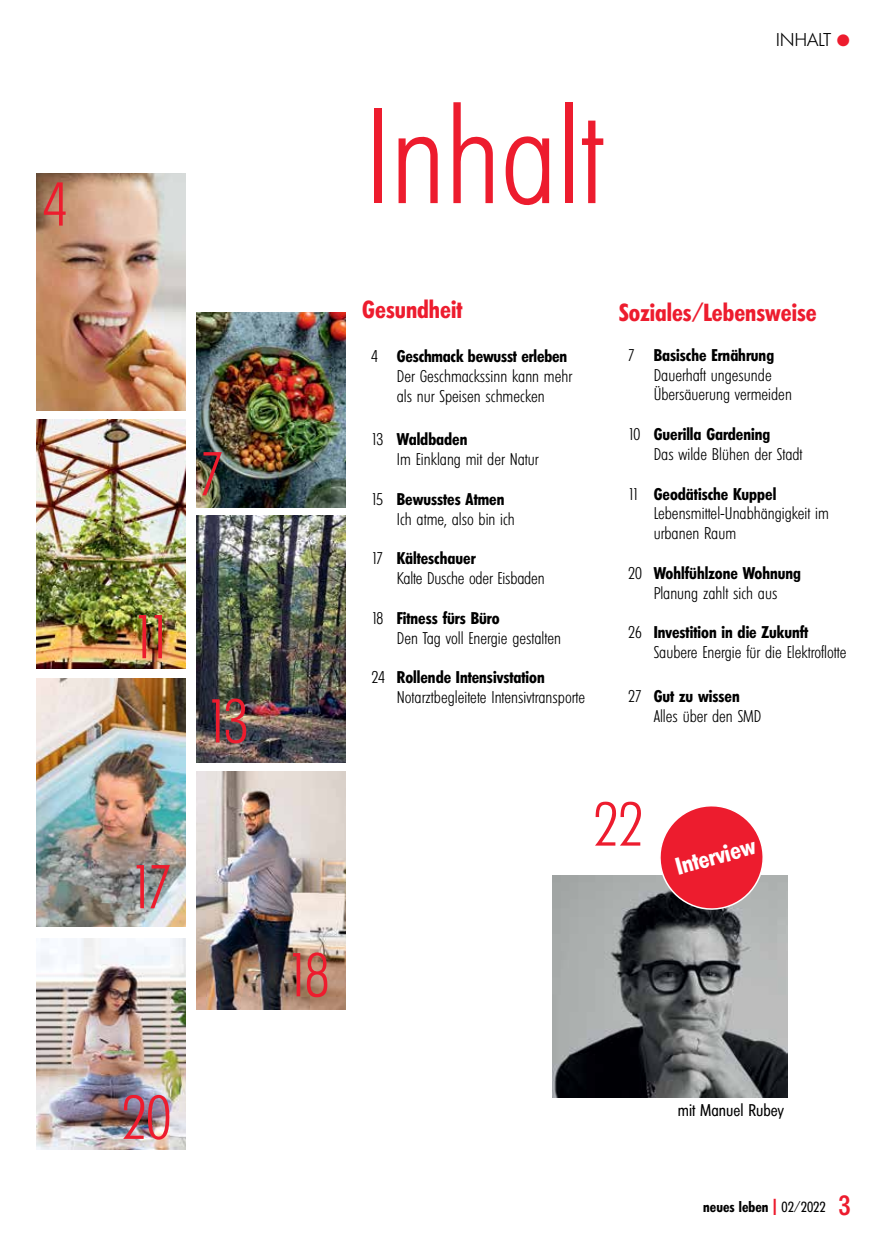
<style>
.page{position:relative;width:893px;height:1255px;background:#fff}
.page>*{position:absolute;margin:0;border:0;box-sizing:border-box;transform-origin:0 0}
.t1{font:300 130.95px "Climerick";color:#ed1c2e}
.t2{font:300 60px "Climerick";letter-spacing:-.105em;color:#ed1c2e}
.t3{font:600 24px "Climerick";color:#ed1c2e}
.t4{font:600 23.7px "Climerick";color:#fff}
.t5{font:300 18px "Limerick";letter-spacing:.02em;color:#000}
.t6{font:300 16.5px/19.8px "Climerick";color:#000}
.t7{font:16.5px "Climerick";color:#000}
.t8{font:600 14.25px "Climerick";color:#000}
.s1{color:#ed1c2e}
.s2{font-weight:600}
.s3{font-weight:400;font-size:22.5px;color:#ed1c2e}
.s4{font-weight:400}
.s5{font-weight:500;font-size:27px;color:#ed1c2e}
</style>
<div class="page">
<img style="left:196px;top:772px;width:149px;height:237px">
<img style="left:196px;top:515px;width:149px;height:247px">
<img style="left:37px;top:420px;width:149px;height:248px">
<img style="left:37px;top:678px;width:149px;height:249px">
<img style="left:37px;top:173px;width:149px;height:238px">
<img style="left:196px;top:313px;width:149px;height:194px">
<img style="left:37px;top:938px;width:149px;height:211px">
<img style="left:553px;top:875px;width:235px;height:222px">
<svg style="left:654px;top:806px;width:115px;height:108px"></svg>
<h2 class="t2" style="left:43px;top:171px;width:26px">4</h2>
<h2 class="t2" style="left:200px;top:441px;width:26px">7</h2>
<h2 class="t2" style="left:132px;top:604px;width:42px">11</h2>
<h2 class="t2" style="left:205px;top:688px;width:45px">13</h2>
<h2 class="t2" style="left:130px;top:854px;width:45px">17</h2>
<h2 class="t2" style="left:121px;top:1084px;width:51px">20</h2>
<h1 class="t1" style="left:365px;top:85px;width:240px">Inhalt</h1>
<p class="t5" style="left:776px;top:29px;width:75px">INHALT <span class="s1">●</span></p>
<h2 class="t2" style="left:286px;top:942px;width:45px">18</h2>
<h3 class="t3" style="left:362px;top:296px;width:102px">Gesundheit</h3>
<p class="t6" style="left:397px;top:347px;width:177px;text-indent:-25px">4 <span class="s2">Geschmack bewusst erleben<br></span>Der Geschmackssinn kann mehr als nur Speisen schmecken</p>
<p class="t6" style="left:397px;top:430px;width:143px;text-indent:-25px">13 <span class="s2">Waldbaden<br></span>Im Einklang mit der Natur</p>
<p class="t6" style="left:397px;top:490px;width:120px;text-indent:-26px">15 <span class="s2">Bewusstes Atmen<br></span>Ich atme, also bin ich</p>
<p class="t6" style="left:397px;top:549px;width:149px;text-indent:-25px">17 <span class="s2">Kälteschauer<br></span>Kalte Dusche oder Eisbaden</p>
<p class="t6" style="left:397px;top:608px;width:166px;text-indent:-25px">18 <span class="s2">Fitness fürs Büro<br></span>Den Tag voll Energie gestalten</p>
<p class="t6" style="left:397px;top:668px;width:190px;text-indent:-25px">24 <span class="s2">Rollende Intensivstation<br></span>Notarztbegleitete Intensivtransporte</p>
<h3 class="t3" style="left:619px;top:299px;width:199px">Soziales/Lebensweise</h3>
<p class="t6" style="left:654px;top:346px;width:140px;text-indent:-25px">7 <span class="s2">Basische Ernährung<br></span>Dauerhaft ungesunde<br>Übersäuerung vermeiden</p>
<p class="t6" style="left:654px;top:425px;width:150px;text-indent:-25px">10 <span class="s2">Guerilla Gardening<br></span>Das wilde Blühen der Stadt</p>
<p class="t6" style="left:654px;top:484px;width:177px;text-indent:-26px">11 <span class="s2">Geodätische Kuppel<br></span>Lebensmittel-Unabhängigkeit im urbanen Raum</p>
<p class="t6" style="left:628px;top:563px;width:174px;text-align:center">20 <span class="s2">Wohlfühlzone Wohnung<br></span>Planung zahlt sich aus</p>
<p class="t6" style="left:654px;top:623px;width:194px;text-indent:-25px">26 <span class="s2">Investition in die Zukunft<br></span>Saubere Energie für die Elektroflotte</p>
<p class="t6" style="left:654px;top:687px;width:109px;text-indent:-25px">27 <span class="s2">Gut zu wissen<br></span>Alles über den SMD</p>
<h2 class="t2" style="left:593px;top:791px;width:51px">22</h2>
<h3 class="t4" style="left:673px;top:853px;width:83px;rotate:-15deg">Interview</h3>
<p class="t7" style="left:678px;top:1101px;width:107px">mit Manuel Rubey</p>
<p class="t8" style="left:703px;top:1198px;width:149px">neues leben <span class="s3">I</span> <span class="s4">02/2022</span> <span class="s5">3</span></p>
</div>
